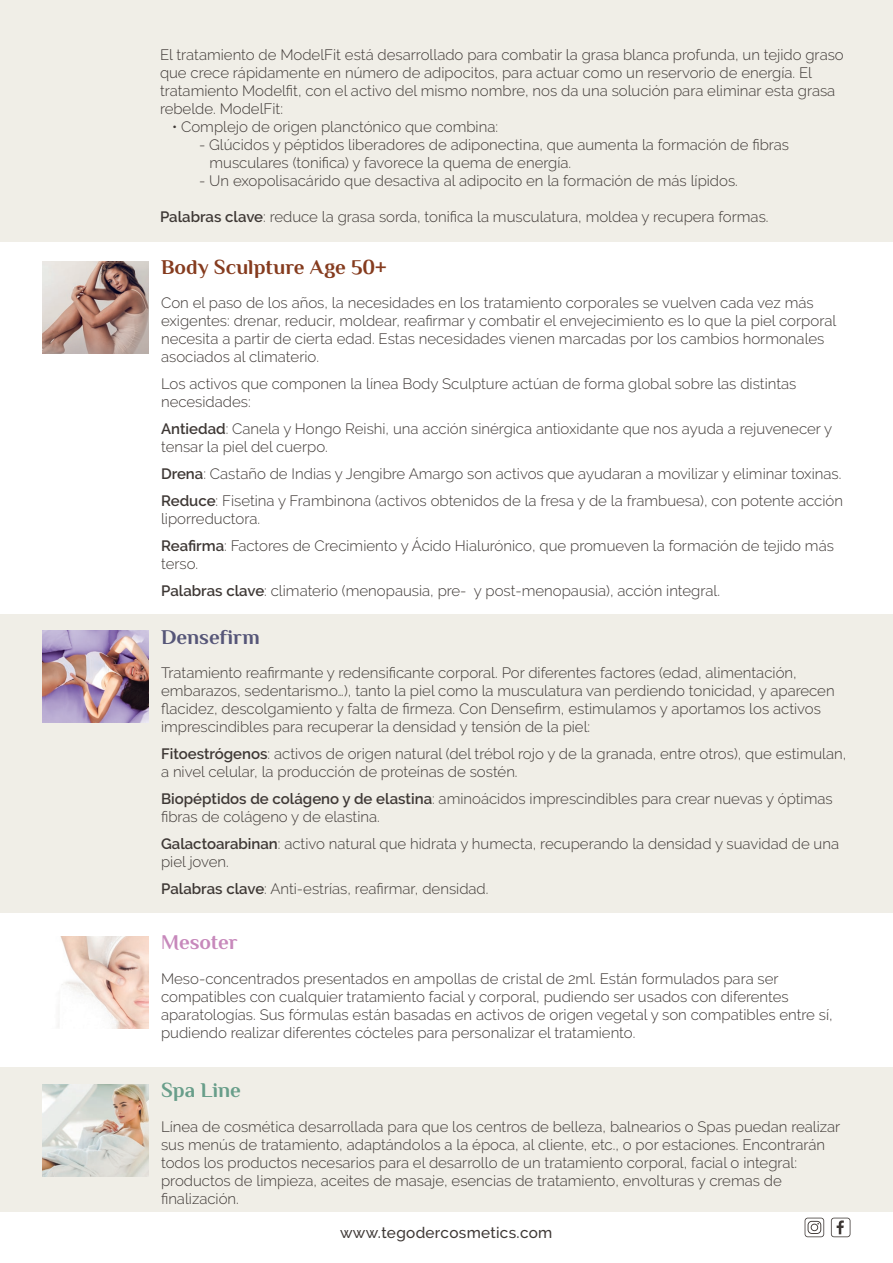
<style>
.page{position:relative;width:893px;height:1263px;background:#fff}
.page>*{position:absolute;margin:0;border:0;box-sizing:border-box;transform-origin:0 0}
.t1{font:700 21px "Philosopher";color:#853b1e}
.t2{font:700 21px "Philosopher";color:#565678}
.t3{font:700 21px "Philosopher";letter-spacing:-.01em;color:#c788bb}
.t4{font:700 21px "Philosopher";color:#689e8a}
.t5{font:500 15.3px "Raleway";letter-spacing:.02em;color:#3e3835}
.t6{font:300 15px/18px "Raleway";color:#3e3835}
.s1{font-weight:600}
</style>
<div class="page">
<svg style="left:805px;top:1218px;width:19px;height:19px"></svg>
<svg style="left:831px;top:1218px;width:19px;height:19px"></svg>
<div style="left:0;top:0;width:893px;height:241px;background:#f0eee7"></div>
<div style="left:0;top:614px;width:893px;height:298px;background:#f0eee7"></div>
<img style="left:43px;top:261px;width:106px;height:92px">
<img style="left:58px;top:937px;width:91px;height:92px">
<img style="left:43px;top:631px;width:106px;height:92px">
<div style="left:0;top:1068px;width:893px;height:144px;background:#f0eee7"></div>
<img style="left:43px;top:1084px;width:106px;height:92px">
<p class="t6" style="left:160px;top:46px;width:685px">El tratamiento de ModelFit está desarrollado para combatir la grasa blanca profunda, un tejido graso que crece rápidamente en número de adipocitos, para actuar como un reservorio de energía. El tratamiento Modelfit, con el activo del mismo nombre, nos da una solución para eliminar esta grasa rebelde. ModelFit:</p>
<p class="t6" style="left:172px;top:118px;width:328px">• Complejo de origen planctónico que combina:</p>
<p class="t6" style="left:209px;top:136px;width:581px;text-indent:-10px">- Glúcidos y péptidos liberadores de adiponectina, que aumenta la formación de fibras musculares (tonifica) y favorece la quema de energía.</p>
<p class="t6" style="left:199px;top:172px;width:540px">- Un exopolisacárido que desactiva al adipocito en la formación de más lípidos.</p>
<p class="t6" style="left:160px;top:208px;width:610px"><span class="s1">Palabras clave</span>: reduce la grasa sorda, tonifica la musculatura, moldea y recupera formas.</p>
<h1 class="t1" style="left:161px;top:253px;width:227px">Body Sculpture Age 50+</h1>
<p class="t6" style="left:161px;top:294px;width:677px">Con el paso de los años, la necesidades en los tratamiento corporales se vuelven cada vez más exigentes: drenar, reducir, moldear, reafirmar y combatir el envejecimiento es lo que la piel corporal necesita a partir de cierta edad. Estas necesidades vienen marcadas por los cambios hormonales asociados al climaterio.</p>
<p class="t6" style="left:161px;top:375px;width:637px">Los activos que componen la línea Body Sculpture actúan de forma global sobre las distintas necesidades:</p>
<p class="t6" style="left:161px;top:420px;width:672px"><span class="s1">Antiedad</span>: Canela y Hongo Reishi, una acción sinérgica antioxidante que nos ayuda a rejuvenecer y tensar la piel del cuerpo.</p>
<p class="t6" style="left:161px;top:460px;width:683px;line-height:27px"><span class="s1">Drena</span>: Castaño de Indias y Jengibre Amargo son activos que ayudaran a movilizar y eliminar toxinas.<br><span class="s1">Reduce</span>: Fisetina y Frambinona (activos obtenidos de la fresa y de la frambuesa), con potente acción</p>
<p class="t6" style="left:161px;top:505px;width:674px;line-height:27px">liporreductora.<br><span class="s1">Reafirma</span>: Factores de Crecimiento y Ácido Hialurónico, que promueven la formación de tejido más</p>
<p class="t6" style="left:161px;top:550px;width:560px;line-height:27px">terso.<br><span class="s1">Palabras clave</span>: climaterio (menopausia, pre- y post-menopausia), acción integral.</p>
<h1 class="t2" style="left:161px;top:623px;width:100px">Densefirm</h1>
<p class="t6" style="left:161px;top:664px;width:675px">Tratamiento reafirmante y redensificante corporal. Por diferentes factores (edad, alimentación, embarazos, sedentarismo…), tanto la piel como la musculatura van perdiendo tonicidad, y aparecen flacidez, descolgamiento y falta de firmeza. Con Densefirm, estimulamos y aportamos los activos imprescindibles para recuperar la densidad y tensión de la piel:</p>
<p class="t6" style="left:161px;top:745px;width:687px"><span class="s1">Fitoestrógenos</span>: activos de origen natural (del trébol rojo y de la granada, entre otros), que estimulan, a nivel celular, la producción de proteínas de sostén.</p>
<p class="t6" style="left:161px;top:790px;width:673px"><span class="s1">Biopéptidos de colágeno y de elastina</span>: aminoácidos imprescindibles para crear nuevas y óptimas fibras de colágeno y de elastina.</p>
<p class="t6" style="left:161px;top:835px;width:680px"><span class="s1">Galactoarabinan</span>: activo natural que hidrata y humecta, recuperando la densidad y suavidad de una piel joven.</p>
<p class="t6" style="left:161px;top:880px;width:329px"><span class="s1">Palabras clave</span>: Anti-estrías, reafirmar, densidad.</p>
<h1 class="t3" style="left:161px;top:928px;width:78px">Mesoter</h1>
<p class="t6" style="left:161px;top:969px;width:673px">Meso-concentrados presentados en ampollas de cristal de 2ml. Están formulados para ser compatibles con cualquier tratamiento facial y corporal, pudiendo ser usados con diferentes aparatologías. Sus fórmulas están basadas en activos de origen vegetal y son compatibles entre sí, pudiendo realizar diferentes cócteles para personalizar el tratamiento.</p>
<h1 class="t4" style="left:161px;top:1076px;width:81px">Spa Line</h1>
<p class="t6" style="left:161px;top:1117px;width:681px">Línea de cosmética desarrollada para que los centros de belleza, balnearios o Spas puedan realizar sus menús de tratamiento, adaptándolos a la época, al cliente, etc., o por estaciones. Encontrarán todos los productos necesarios para el desarrollo de un tratamiento corporal, facial o integral: productos de limpieza, aceites de masaje, esencias de tratamiento, envolturas y cremas de finalización.</p>
<p class="t5" style="left:340px;top:1223px;width:214px">www.tegodercosmetics.com</p>
</div>
